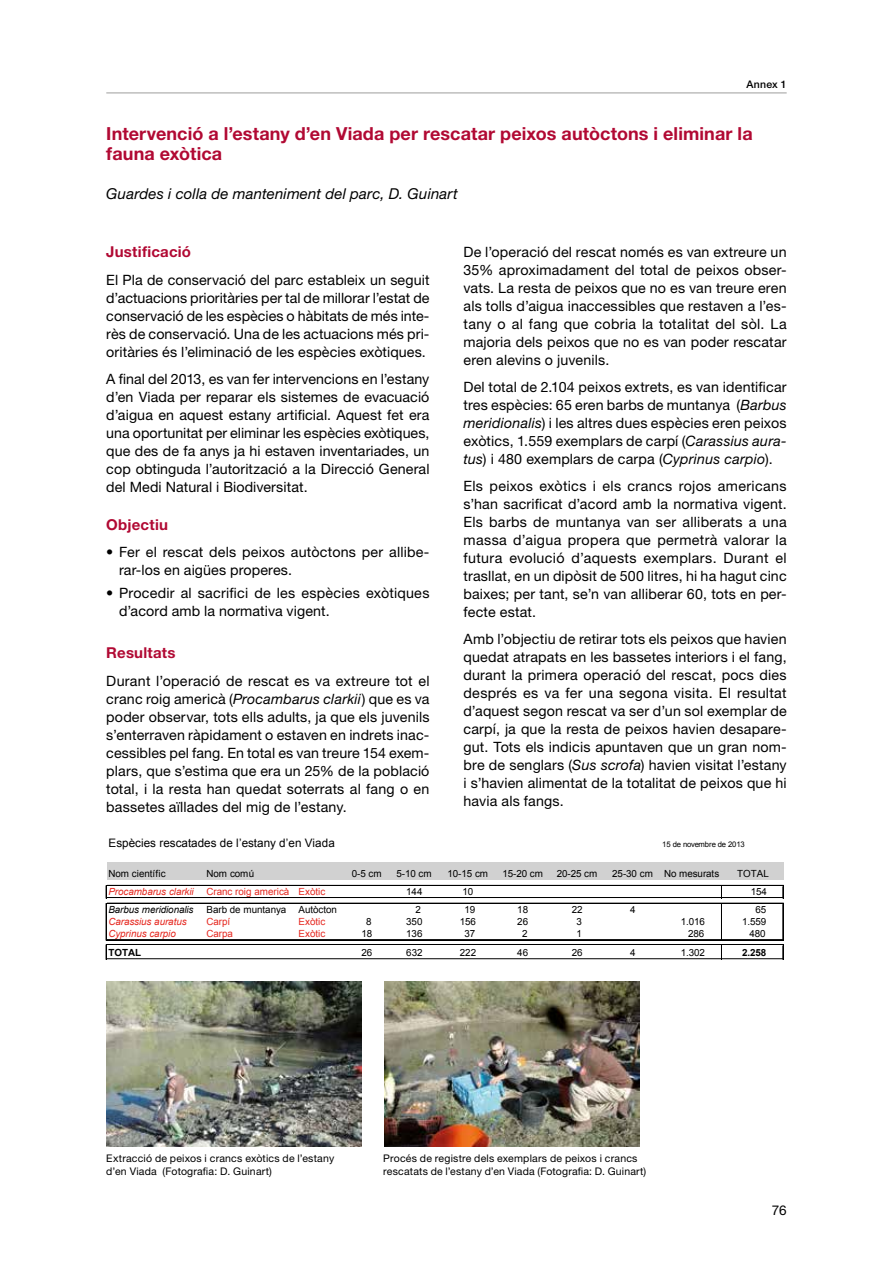
<style>
.page{position:relative;width:893px;height:1263px;background:#fff}
.page>*{position:absolute;margin:0;border:0;box-sizing:border-box;transform-origin:0 0}
.t1{font:700 18px/19.5px "Helvetica Neue LT Std";letter-spacing:.005em;color:#b10933}
.t2{font:italic 15px "Helvetica Neue LT Std";letter-spacing:.01em;color:#000}
.t3{font:700 15px "Helvetica Neue LT Std";letter-spacing:.015em;color:#b10933}
.t4{font:14.25px/18px "Helvetica Neue LT Std";letter-spacing:.015em;color:#000;text-align:justify}
.t5{font:13.5px "Helvetica Neue LT Std";color:#000}
.t6{font:11.7px "Arial";color:#000}
.t7{font:10.5px/13.5px "Helvetica Neue LT Std";letter-spacing:.02em;color:#000}
.t8{font:500 10.5px "Helvetica Neue LT Std";letter-spacing:.02em;color:#000}
.t9{font:9.75px "Arial";letter-spacing:-.01em;color:#000}
.t10{font:italic 9.75px "Arial";letter-spacing:-.01em;color:#e5261e}
.t11{font:9.75px "Arial";color:#e5261e}
.t12{font:italic 9.75px "Arial";letter-spacing:-.01em;color:#000}
.t13{font:700 9.75px "Arial";letter-spacing:.005em;color:#000}
.t14{font:7.65px "Arial";letter-spacing:-.01em;color:#000}
.s1{font-style:italic}
</style>
<div class="page">
<img style="left:106px;top:982px;width:256px;height:164px">
<img style="left:384px;top:982px;width:255px;height:164px">
<div style="left:107px;top:862px;width:676px;height:18px;background:#d1d1d1"></div>
<svg style="left:106px;top:885px;width:1px;height:13px"></svg>
<hr style="left:106px;top:903px;width:1px;height:37px;background:#000">
<hr style="left:721px;top:904px;width:1px;height:36px;background:#000">
<hr style="left:783px;top:904px;width:1px;height:36px;background:#000">
<svg style="left:106px;top:944px;width:1px;height:16px"></svg>
<svg style="left:721px;top:945px;width:1px;height:15px"></svg>
<svg style="left:783px;top:945px;width:1px;height:15px"></svg>
<hr style="left:107px;top:885px;width:677px;height:1px;background:#000">
<hr style="left:107px;top:897px;width:677px;height:1px;background:#000">
<hr style="left:107px;top:903px;width:677px;height:1px;background:#000">
<hr style="left:107px;top:939px;width:677px;height:1px;background:#000">
<hr style="left:107px;top:944px;width:677px;height:1px;background:#000">
<hr style="left:107px;top:958px;width:677px;height:1px;background:#000">
<hr style="left:106px;top:93px;width:681px;height:1px;background:#9d9d9c">
<p class="t8" style="left:747px;top:78px;width:42px">Annex 1</p>
<p class="t1" style="left:106px;top:124px;width:648px">Intervenció a l’estany d’en Viada per rescatar peixos autòctons i eliminar la fauna exòtica</p>
<p class="t2" style="left:106px;top:185px;width:353px">Guardes i colla de manteniment del parc, D. Guinart</p>
<p class="t3" style="left:106px;top:243px;width:86px">Justificació</p>
<p class="t4" style="left:106px;top:271px;width:325px">El Pla de conservació del parc estableix un seguit d’actuacions prioritàries per tal de millorar l’estat de conservació de les espècies o hàbitats de més inte&shy;rès de conservació. Una de les actuacions més pri&shy;oritàries és l’eliminació de les espècies exòtiques.</p>
<p class="t4" style="left:106px;top:370px;width:325px">A final del 2013, es van fer intervencions en l’estany d’en Viada per reparar els sistemes de evacuació d’aigua en aquest estany artificial. Aquest fet era una oportunitat per eliminar les espècies exòtiques, que des de fa anys ja hi estaven inventariades, un cop obtinguda l’autorització a la Direcció General del Medi Natural i Biodiversitat.</p>
<p class="t3" style="left:106px;top:515px;width:63px">Objectiu</p>
<p class="t4" style="left:119px;top:543px;width:312px;text-indent:-13px">• Fer el rescat dels peixos autòctons per allibe&shy;rar-los en aigües properes.</p>
<p class="t4" style="left:119px;top:584px;width:312px;text-indent:-13px">• Procedir al sacrifici de les espècies exòtiques d’acord amb la normativa vigent.</p>
<p class="t3" style="left:106px;top:643px;width:71px">Resultats</p>
<p class="t4" style="left:106px;top:671px;width:325px">Durant l’operació de rescat es va extreure tot el cranc roig americà (<span class="s1">Procambarus clarkii</span>) que es va poder observar, tots ells adults, ja que els juvenils s’enterraven ràpidament o estaven en indrets inac&shy;cessibles pel fang. En total es van treure 154 exem&shy;plars, que s’estima que era un 25% de la població total, i la resta han quedat soterrats al fang o en bassetes aïllades del mig de l’estany.</p>
<p class="t4" style="left:463px;top:243px;width:325px">De l’operació del rescat només es van extreure un 35% aproximadament del total de peixos obser&shy;vats. La resta de peixos que no es van treure eren als tolls d’aigua inaccessibles que restaven a l’es&shy;tany o al fang que cobria la totalitat del sòl. La majoria dels peixos que no es van poder rescatar eren alevins o juvenils.</p>
<p class="t4" style="left:463px;top:378px;width:325px">Del total de 2.104 peixos extrets, es van identificar tres espècies: 65 eren barbs de muntanya (<span class="s1">Barbus meridionalis</span>) i les altres dues espècies eren peixos exòtics, 1. 559 exemplars de carpí (<span class="s1">Carassius aura&shy;tus</span>) i 480 exemplars de carpa (<span class="s1">Cyprinus carpio</span>).</p>
<p class="t4" style="left:463px;top:477px;width:325px;text-align:left">Els peixos exòtics i els crancs rojos americans s’han sacrificat d’acord amb la normativa vigent.<br>Els barbs de muntanya van ser alliberats a una massa d’aigua propera que permetrà valorar la futura evolució d’aquests exemplars. Durant el trasllat, en un dipòsit de 500 litres, hi ha hagut cinc baixes; per tant, se’n van alliberar 60, tots en per&shy;fecte estat.</p>
<p class="t4" style="left:463px;top:629px;width:325px">Amb l’objectiu de retirar tots els peixos que havien quedat atrapats en les bassetes interiors i el fang, durant la primera operació del rescat, pocs dies després es va fer una segona visita. El resultat d’aquest segon rescat va ser d’un sol exemplar de carpí, ja que la resta de peixos havien desapare&shy;gut. Tots els indicis apuntaven que un gran nom&shy;bre de senglars (<span class="s1">Sus scrofa</span>) havien visitat l’estany i s’havien alimentat de la totalitat de peixos que hi havia als fangs.</p>
<p class="t6" style="left:109px;top:835px;width:228px">Espècies rescatades de l’estany d’en Viada</p>
<p class="t14" style="left:662px;top:839px;width:84px">15 de novembre de 2013</p>
<p class="t9" style="left:108px;top:867px;width:59px">Nom científic</p>
<p class="t9" style="left:207px;top:867px;width:49px">Nom comú</p>
<p class="t9" style="left:352px;top:867px;width:31px">0-5 cm</p>
<p class="t9" style="left:396px;top:867px;width:37px">5-10 cm</p>
<p class="t9" style="left:448px;top:867px;width:42px">10-15 cm</p>
<p class="t9" style="left:502px;top:867px;width:42px">15-20 cm</p>
<p class="t9" style="left:557px;top:867px;width:42px">20-25 cm</p>
<p class="t9" style="left:612px;top:867px;width:109px">25-30 cm No mesurats</p>
<p class="t9" style="left:737px;top:867px;width:33px">TOTAL</p>
<p class="t10" style="left:108px;top:885px;width:87px">Procambarus clarkii</p>
<p class="t11" style="left:207px;top:885px;width:120px">Cranc roig americà Exòtic</p>
<p class="t9" style="left:406px;top:885px;width:18px">144</p>
<p class="t9" style="left:462px;top:885px;width:12px">10</p>
<p class="t9" style="left:751px;top:885px;width:18px">154</p>
<p class="t12" style="left:108px;top:903px;width:87px">Barbus meridionalis</p>
<p class="t9" style="left:207px;top:903px;width:132px">Barb de muntanya Autòcton</p>
<p class="t9" style="left:416px;top:903px;width:7px">2</p>
<p class="t9" style="left:464px;top:903px;width:12px">19</p>
<p class="t9" style="left:517px;top:903px;width:12px">18</p>
<p class="t9" style="left:572px;top:903px;width:12px">22</p>
<p class="t9" style="left:630px;top:903px;width:7px">4</p>
<p class="t9" style="left:755px;top:903px;width:12px">65</p>
<p class="t10" style="left:108px;top:915px;width:80px">Carassius auratus</p>
<p class="t11" style="left:207px;top:915px;width:25px">Carpí</p>
<p class="t11" style="left:298px;top:915px;width:29px">Exòtic</p>
<p class="t9" style="left:366px;top:915px;width:7px">8</p>
<p class="t9" style="left:406px;top:915px;width:18px">350</p>
<p class="t9" style="left:460px;top:915px;width:18px">156</p>
<p class="t9" style="left:517px;top:915px;width:12px">26</p>
<p class="t9" style="left:576px;top:915px;width:7px">3</p>
<p class="t9" style="left:681px;top:915px;width:26px">1.016</p>
<p class="t9" style="left:742px;top:915px;width:26px">1.559</p>
<p class="t10" style="left:108px;top:927px;width:69px">Cyprinus carpio</p>
<p class="t11" style="left:207px;top:927px;width:28px">Carpa</p>
<p class="t11" style="left:298px;top:927px;width:29px">Exòtic</p>
<p class="t9" style="left:361px;top:927px;width:12px">18</p>
<p class="t9" style="left:406px;top:927px;width:18px">136</p>
<p class="t9" style="left:464px;top:927px;width:12px">37</p>
<p class="t9" style="left:522px;top:927px;width:7px">2</p>
<p class="t9" style="left:576px;top:927px;width:7px">1</p>
<p class="t9" style="left:688px;top:927px;width:18px">286</p>
<p class="t9" style="left:749px;top:927px;width:18px">480</p>
<p class="t13" style="left:108px;top:946px;width:34px">TOTAL</p>
<p class="t9" style="left:361px;top:946px;width:12px">26</p>
<p class="t9" style="left:406px;top:946px;width:18px">632</p>
<p class="t9" style="left:460px;top:946px;width:18px">222</p>
<p class="t9" style="left:517px;top:946px;width:12px">46</p>
<p class="t9" style="left:572px;top:946px;width:12px">26</p>
<p class="t9" style="left:630px;top:946px;width:7px">4</p>
<p class="t9" style="left:681px;top:946px;width:26px">1.302</p>
<p class="t13" style="left:742px;top:946px;width:26px">2.258</p>
<p class="t7" style="left:106px;top:1151px;width:229px">Extracció de peixos i crancs exòtics de l’estany d’en Viada (Fotografia: D. Guinart)</p>
<p class="t7" style="left:383px;top:1151px;width:265px">Procés de registre dels exemplars de peixos i crancs rescatats de l’estany d’en Viada (Fotografia: D. Guinart)</p>
<p class="t5" style="left:772px;top:1202px;width:17px">76</p>
</div>
